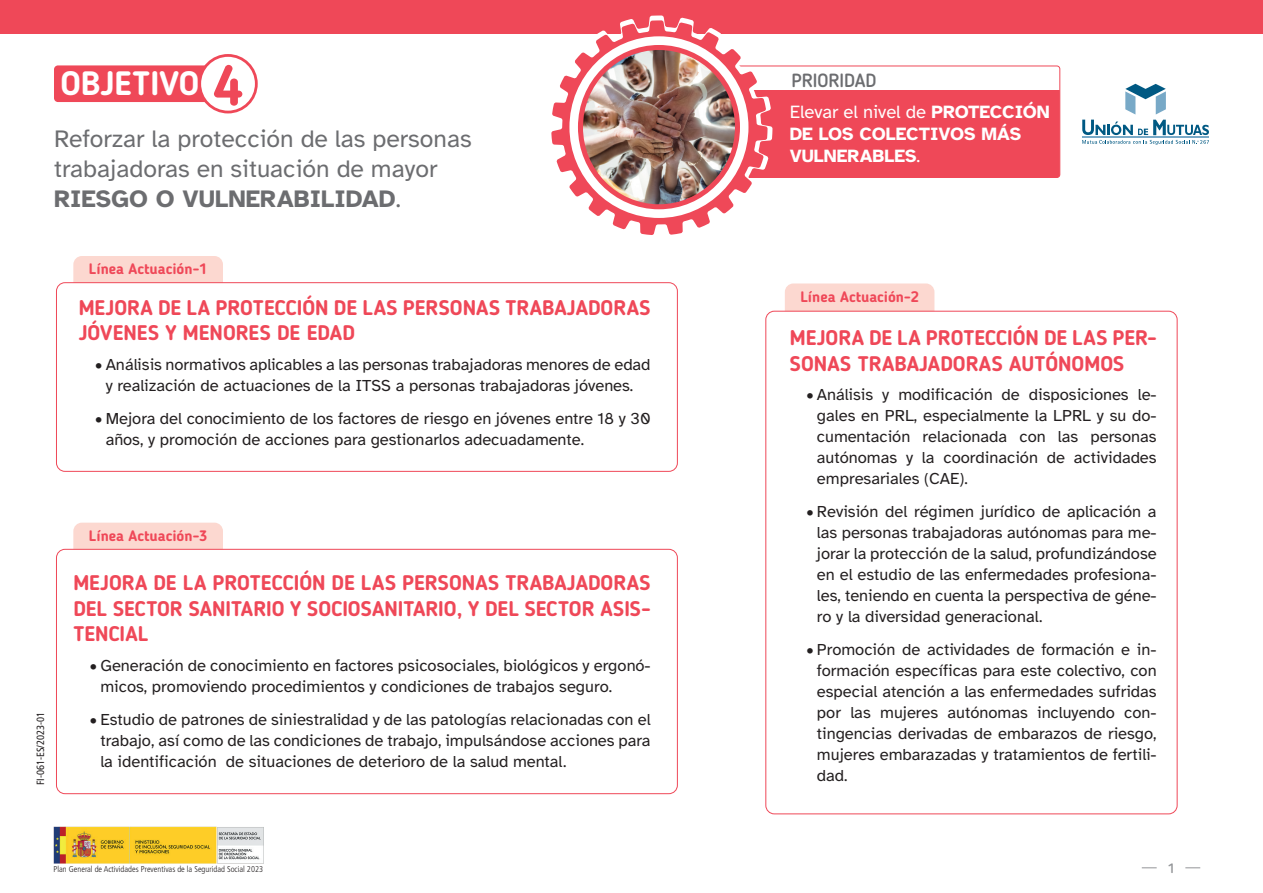
<style>
.page{position:relative;width:1263px;height:893px;background:#fff}
.page>*{position:absolute;margin:0;border:0;box-sizing:border-box;transform-origin:0 0}
.t1{font:700 33.6px "Blogger Sans";color:#fff}
.t2{font:24.75px/29.7px "Atkinson Hyperlegible";color:#6c6d70}
.t3{font:700 21px/25.5px "Blogger Sans";color:#ef4858}
.t4{font:500 18.9px "Blogger Sans";color:#6c6d70}
.t5{font:700 18.45px/22.2px "Atkinson Hyperlegible";color:#fff}
.t6{font:16.5px/21px "Atkinson Hyperlegible";color:#231f20;text-align:justify}
.t7{font:700 15px "Blogger Sans";color:#ef4858}
.t8{font:500 13.5px "Blogger Sans";color:#939598}
.t9{font:condensed 10.5px "Frutiger LT Std";color:#231f20}
.t10{font:300 condensed 8.4px "Frutiger LT Std";color:#231f20}
.s1{font-size:55.95px;color:#ef4858}
.s2{font-weight:700}
.s3{font-weight:400}
</style>
<div class="page">
<div style="left:785px;top:283px;width:149px;height:55px;background:#fcd8d0;border-radius:9px"></div>
<div style="left:73px;top:256px;width:150px;height:55px;background:#fcd8d0;border-radius:9px"></div>
<div style="left:0;top:0;width:1263px;height:33px;background:#ef4858"></div>
<div style="left:56px;top:283px;width:621px;height:188px;background:#fff;border-radius:9px"></div>
<div style="left:56px;top:282px;width:622px;height:190px;border:1px solid #ef4858;border-radius:9px"></div>
<div style="left:766px;top:311px;width:411px;height:503px;background:#fff;border-radius:9px"></div>
<div style="left:54px;top:65px;width:155px;height:37px;background:#ef4858;border-radius:4px"></div>
<div style="left:200px;top:55px;width:56px;height:57px;background:#fff;border-radius:50%"></div>
<div style="left:198px;top:54px;width:60px;height:59px;border:3px solid #ef4858;border-radius:50%"></div>
<svg style="left:1142px;top:867px;width:15px;height:1px"></svg>
<svg style="left:1185px;top:867px;width:15px;height:1px"></svg>
<div style="left:772px;top:90px;width:286px;height:86px;background:#ef4858"></div>
<div style="left:687px;top:66px;width:373px;height:112px;border:1px solid #ef4858;border-radius:3px"></div>
<svg style="left:546px;top:15px;width:226px;height:163px;fill:#ef4858"></svg>
<svg style="left:551px;top:20px;width:217px;height:215px"></svg>
<div style="left:569px;top:36px;width:179px;height:182px;background:#fff;border-radius:50%"></div>
<img style="left:580px;top:47px;width:157px;height:160px">
<div style="left:578px;top:45px;width:162px;height:164px;border:5px solid #ef4858;border-radius:50%"></div>
<div style="left:73px;top:523px;width:150px;height:54px;background:#fcd8d0;border-radius:9px"></div>
<div style="left:56px;top:549px;width:621px;height:245px;background:#fff;border-radius:9px"></div>
<div style="left:56px;top:549px;width:622px;height:245px;border:1px solid #ef4858;border-radius:9px"></div>
<svg style="left:1082px;top:84px;width:127px;height:61px"></svg>
<img style="left:54px;top:826px;width:209px;height:37px">
<h1 class="t1" style="left:60px;top:63px;width:184px">OBJETIVO <span class="s1">4</span></h1>
<h2 class="t2" style="left:54px;top:125px;width:419px">Reforzar la protección de las personas trabajadoras en situación de mayor<br><span class="s2">RIESGO O VULNERABILIDAD</span>.</h2>
<p class="t7" style="left:89px;top:260px;width:120px">Línea Actuación-1</p>
<p class="t3" style="left:79px;top:295px;width:573px">MEJORA DE LA PROTECCIÓN DE LAS PERSONAS TRABAJADORAS<br>JÓVENES Y MENORES DE EDAD</p>
<p class="t6" style="left:95px;top:354px;width:557px;text-align:center">• Análisis normativos aplicables a las personas trabajadoras menores de edad y realización de actuaciones de la ITSS a personas trabajadoras jóvenes.</p>
<p class="t6" style="left:106px;top:408px;width:546px;text-indent:-10px">• Mejora del conocimiento de los factores de riesgo en jóvenes entre 18 y 30 años, y promoción de acciones para gestionarlos adecuadamente.</p>
<p class="t9" style="left:34px;top:785px;width:75px;rotate:-90deg">FI-061-ES/2023-01</p>
<p class="t7" style="left:89px;top:527px;width:120px">Línea Actuación-3</p>
<p class="t3" style="left:73px;top:570px;width:579px;text-align:justify">MEJORA DE LA PROTECCIÓN DE LAS PERSONAS TRABAJADORAS DEL SECTOR SANITARIO Y SOCIOSANITARIO, Y DEL SECTOR ASIS-TENCIAL</p>
<p class="t6" style="left:100px;top:655px;width:552px;text-indent:-10px">• Generación de conocimiento en factores psicosociales, biológicos y ergonó&shy;micos, promoviendo procedimientos y condiciones de trabajos seguro.</p>
<p class="t6" style="left:100px;top:709px;width:552px;text-indent:-10px">• Estudio de patrones de siniestralidad y de las patologías relacionadas con el trabajo, así como de las condiciones de trabajo, impulsándose acciones para la identificación de situaciones de deterioro de la salud mental.</p>
<p class="t10" style="left:54px;top:864px;width:211px">Plan General de Actividades Preventivas de la Seguridad Social 2023</p>
<p class="t4" style="left:791px;top:69px;width:87px">PRIORIDAD</p>
<p class="t5" style="left:790px;top:101px;width:261px"><span class="s3">Elevar el nivel de</span> PROTECCIÓN<br>DE LOS COLECTIVOS MÁS<br>VULNERABLES<span class="s3">.</span></p>
<p class="t7" style="left:800px;top:288px;width:120px">Línea Actuación-2</p>
<p class="t3" style="left:790px;top:325px;width:368px">MEJORA DE LA PROTECCIÓN DE LAS PER-<br>SONAS TRABAJADORAS AUTÓNOMOS</p>
<p class="t6" style="left:817px;top:384px;width:341px;text-indent:-10px">• Análisis y modificación de disposiciones le&shy;gales en PRL, especialmente la LPRL y su do&shy;cumentación relacionada con las personas autónomas y la coordinación de actividades empresariales (CAE).</p>
<p class="t6" style="left:817px;top:501px;width:341px;text-indent:-10px">• Revisión del régimen jurídico de aplicación a las personas trabajadoras autónomas para me&shy;jorar la protección de la salud, profundizándose en el estudio de las enfermedades profesiona&shy;les, teniendo en cuenta la perspectiva de géne&shy;ro y la diversidad generacional.</p>
<p class="t6" style="left:817px;top:639px;width:341px;text-indent:-10px">• Promoción de actividades de formación e in&shy;formación específicas para este colectivo, con especial atención a las enfermedades sufridas por las mujeres autónomas incluyendo con&shy;tingencias derivadas de embarazos de riesgo, mujeres embarazadas y tratamientos de fertili&shy;dad.</p>
<p class="t8" style="left:1168px;top:860px;width:9px">1</p>
</div>
